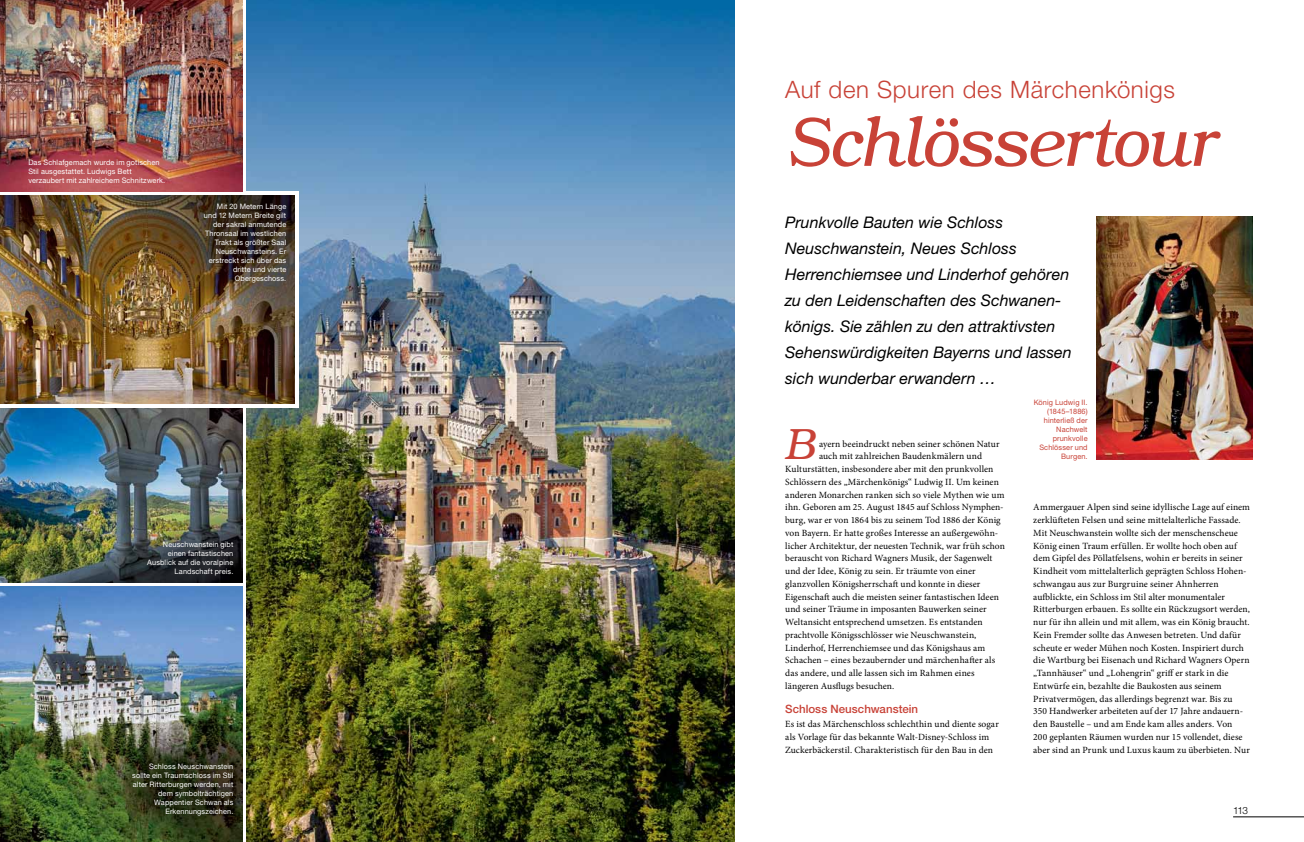
<style>
.page{position:relative;width:1304px;height:842px;background:#fff}
.page>*{position:absolute;margin:0;border:0;box-sizing:border-box;transform-origin:0 0}
.t1{font:italic 300 70px "Brussels";letter-spacing:-.02em;color:#c84237}
.t2{font:italic 300 43.5px "Brussels";color:#c84237}
.t3{font:300 24px "Helvetica Neue LT Std";letter-spacing:.025em;color:#c84237}
.t4{font:italic 16px/26px "Helvetica Neue LT Std";color:#000}
.t5{font:500 11.5px "Helvetica Neue LT Std";color:#c84237}
.t6{font:300 10px "Helvetica Neue LT Std";color:#000}
.t7{font:9.5px/12.8px "Minion Pro";letter-spacing:.005em;color:#000}
.t8{font:7.5px/9px "Helvetica Neue LT Std";letter-spacing:.015em;color:#fff;text-align:right}
.t9{font:7.5px/9px "Helvetica Neue LT Std";letter-spacing:.015em;color:#c84237;text-align:right}
</style>
<div class="page">
<img style="left:247px;top:0;width:487px;height:842px">
<div style="left:244px;top:191px;width:55px;height:217px;background:#fff"></div>
<img style="left:0;top:587px;width:242px;height:255px">
<img style="left:0;top:408px;width:242px;height:175px">
<img style="left:0;top:0;width:242px;height:191px">
<img style="left:0;top:196px;width:295px;height:208px">
<img style="left:1096px;top:217px;width:157px;height:242px">
<hr style="left:1233px;top:816px;width:71px;height:1px;background:#000">
<p class="t8" style="left:28px;top:158px;width:138px;text-align:left">Das Schlafgemach wurde im gotischen<br>Stil ausgestattet. Ludwigs Bett verzaubert mit zahlreichem Schnitzwerk.</p>
<p class="t8" style="left:204px;top:202px;width:84px">Mit 20 Metern Länge und 12 Metern Breite gilt der sakral anmutende<br>Thronsaal im westlichen<br>Trakt als größter Saal<br>Neuschwansteins. Er erstreckt sich über das dritte und vierte<br>Obergeschoss.</p>
<p class="t8" style="left:147px;top:540px;width:88px">Neuschwanstein gibt einen fantastischen<br>Ausblick auf die voralpine<br>Landschaft preis.</p>
<p class="t8" style="left:132px;top:761px;width:103px">Schloss Neuschwanstein sollte ein Traumschloss im Stil alter Ritterburgen werden, mit dem symbolträchtigen<br>Wappentier Schwan als<br>Erkennungszeichen.</p>
<h3 class="t3" style="left:785px;top:75px;width:391px">Auf den Spuren des Märchenkönigs</h3>
<h1 class="t1" style="left:785px;top:99px;width:431px">Schlössertour</h1>
<p class="t4" style="left:785px;top:209px;width:288px">Prunkvolle Bauten wie Schloss Neuschwanstein, Neues Schloss Herrenchiemsee und Linderhof gehören zu den Leidenschaften des Schwanen&shy;königs. Sie zählen zu den attraktivsten Sehenswürdigkeiten Bayerns und lassen sich wunderbar erwandern …</p>
<h2 class="t2" style="left:784px;top:417px;width:33px">B</h2>
<p class="t7" style="left:819px;top:437px;width:182px">ayern beeindruckt neben seiner schönen Natur</p>
<p class="t7" style="left:819px;top:450px;width:164px">auch mit zahlreichen Baudenkmälern und</p>
<p class="t7" style="left:785px;top:463px;width:210px">Kulturstätten, insbesondere aber mit den prunkvollen</p>
<p class="t7" style="left:785px;top:475px;width:215px">Schlössern des „Märchenkönigs“ Ludwig II. Um keinen</p>
<p class="t7" style="left:785px;top:488px;width:221px">anderen Monarchen ranken sich so viele Mythen wie um</p>
<p class="t7" style="left:785px;top:501px;width:220px">ihn. Geboren am 25. August 1845 auf Schloss Nymphen-</p>
<p class="t7" style="left:785px;top:514px;width:217px">burg, war er von 1864 bis zu seinem Tod 1886 der König</p>
<p class="t7" style="left:785px;top:526px;width:214px">von Bayern. Er hatte großes Interesse an außergewöhn-</p>
<p class="t7" style="left:785px;top:539px;width:221px">licher Architektur, der neuesten Technik, war früh schon</p>
<p class="t7" style="left:785px;top:552px;width:209px">berauscht von Richard Wagners Musik, der Sagenwelt</p>
<p class="t7" style="left:785px;top:565px;width:192px">und der Idee, König zu sein. Er träumte von einer</p>
<p class="t7" style="left:785px;top:577px;width:197px">glanzvollen Königsherrschaft und konnte in dieser</p>
<p class="t7" style="left:785px;top:590px;width:215px">Eigenschaft auch die meisten seiner fantastischen Ideen</p>
<p class="t7" style="left:785px;top:603px;width:203px">und seiner Träume in imposanten Bauwerken seiner</p>
<p class="t7" style="left:785px;top:616px;width:199px">Weltansicht entsprechend umsetzen. Es entstanden</p>
<p class="t7" style="left:785px;top:628px;width:193px">prachtvolle Königsschlösser wie Neuschwanstein,</p>
<p class="t7" style="left:785px;top:641px;width:202px">Linderhof, Herrenchiemsee und das Königshaus am</p>
<p class="t7" style="left:785px;top:654px;width:211px">Schachen – eines bezaubernder und märchenhafter als</p>
<p class="t7" style="left:785px;top:667px;width:191px">das andere, und alle lassen sich im Rahmen eines</p>
<p class="t7" style="left:785px;top:679px;width:111px">längeren Ausflugs besuchen.</p>
<p class="t5" style="left:785px;top:702px;width:134px">Schloss Neuschwanstein</p>
<p class="t7" style="left:785px;top:718px;width:215px">Es ist das Märchenschloss schlechthin und diente sogar als Vorlage für das bekannte Walt-Disney-Schloss im<br>Zuckerbäckerstil. Charakteristisch für den Bau in den</p>
<p class="t9" style="left:1034px;top:398px;width:55px">König Ludwig II. (1845–1886) hinterließ der<br>Nachwelt prunkvolle<br>Schlösser und<br>Burgen.</p>
<p class="t7" style="left:1033px;top:501px;width:218px">Ammergauer Alpen sind seine idyllische Lage auf einem zerklüfteten Felsen und seine mittelalterliche Fassade.<br>Mit Neuschwanstein wollte sich der menschenscheue König einen Traum erfüllen. Er wollte hoch oben auf dem Gipfel des Pöllatfelsens, wohin er bereits in seiner Kindheit vom mittelalterlich geprägten Schloss Hohen&shy;schwangau aus zur Burgruine seiner Ahnherren aufblickte, ein Schloss im Stil alter monumentaler Ritterburgen erbauen. Es sollte ein Rückzugsort werden, nur für ihn allein und mit allem, was ein König braucht.<br>Kein Fremder sollte das Anwesen betreten. Und dafür scheute er weder Mühen noch Kosten. Inspiriert durch die Wartburg bei Eisenach und Richard Wagners Opern „Tannhäuser“ und „Lohengrin“ griff er stark in die Entwürfe ein, bezahlte die Baukosten aus seinem Privatvermögen, das allerdings begrenzt war. Bis zu<br>350 Handwerker arbeiteten auf der 17 Jahre andauern&shy;den Baustelle – und am Ende kam alles anders. Von<br>200 geplanten Räumen wurden nur 15 vollendet, diese aber sind an Prunk und Luxus kaum zu überbieten. Nur</p>
<p class="t6" style="left:1233px;top:804px;width:16px">113</p>
</div>
